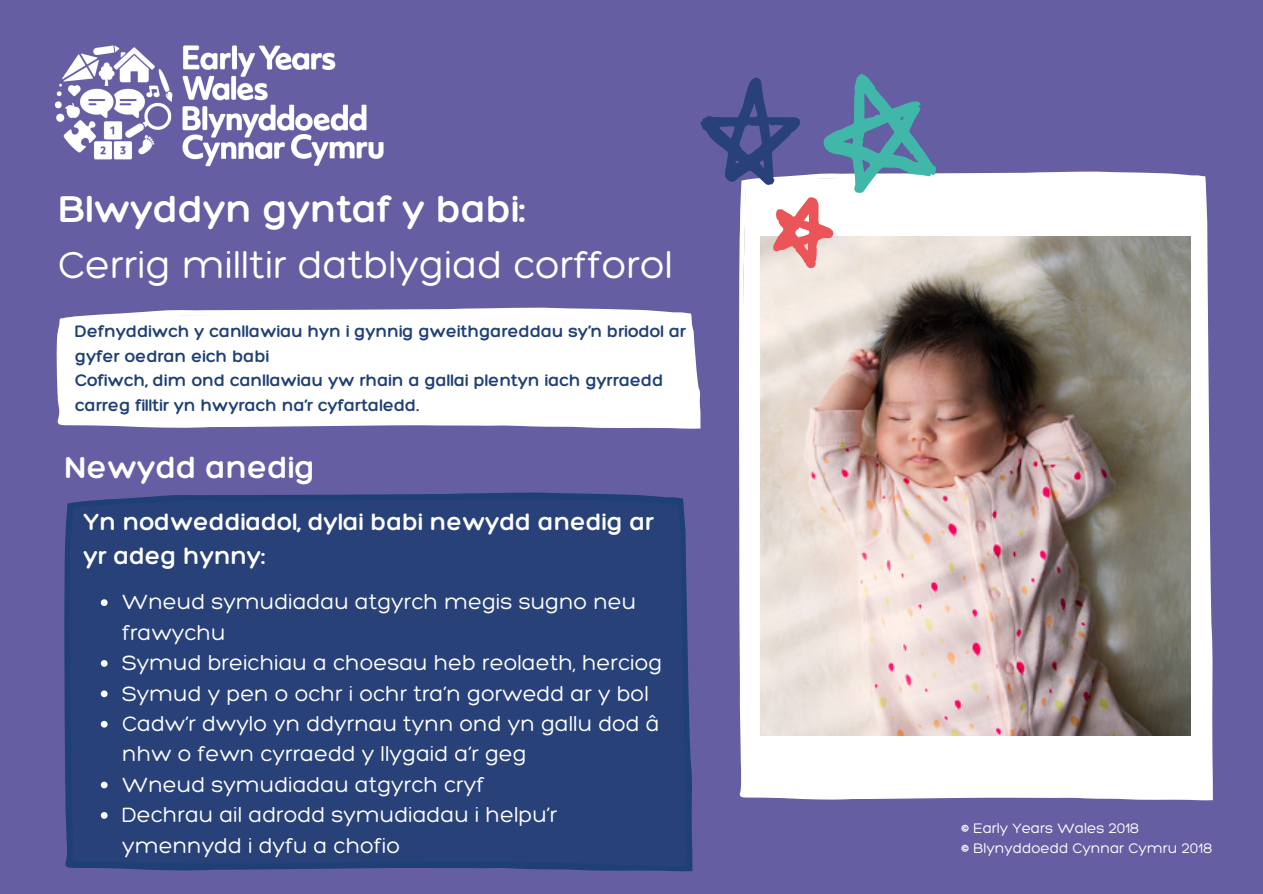
<style>
.page{position:relative;width:1263px;height:894px;background:#fff}
.page>*{position:absolute;margin:0;border:0;box-sizing:border-box;transform-origin:0 0}
.t1{font:300 40.5px "Hero";color:#fff}
.t2{font:300 40.5px "Hero";color:#fff}
.t3{font:300 33px "Hero";color:#fff}
.t4{font:300 25.5px/34.8px "Hero";color:#fff}
.t5{font:300 22.5px/30.3px "Hero";color:#fff}
.t6{font:300 18px/24.8px "Hero";color:#1e4074}
.t7{font:300 15px "Hero";color:#fff}
</style>
<div class="page">
<div style="left:0;top:0;width:1263px;height:893px;background:#665ea3"></div>
<svg style="left:739px;top:171px;width:474px;height:629px;background:#f5f5f8"></svg>
<div style="left:64px;top:492px;width:629px;height:379px;background:#284179"></div>
<div style="left:56px;top:307px;width:645px;height:122px;background:#fff"></div>
<img style="left:761px;top:237px;width:429px;height:498px">
<svg style="left:700px;top:74px;width:236px;height:196px"></svg>
<svg style="left:101px;top:599px;width:7px;height:7px"></svg>
<svg style="left:101px;top:660px;width:7px;height:6px"></svg>
<svg style="left:101px;top:690px;width:7px;height:7px"></svg>
<svg style="left:101px;top:720px;width:7px;height:7px"></svg>
<svg style="left:101px;top:781px;width:7px;height:7px"></svg>
<svg style="left:101px;top:811px;width:7px;height:7px"></svg>
<img style="left:54px;top:45px;width:330px;height:122px">
<p class="t2" style="left:58px;top:183px;width:469px">Blwyddyn gyntaf y babi:</p>
<p class="t1" style="left:58px;top:240px;width:616px">Cerrig milltir datblygiad corfforol</p>
<p class="t6" style="left:75px;top:318px;width:612px">Defnyddiwch y canllawiau hyn i gynnig gweithgareddau sy’n briodol ar gyfer oedran eich babi</p>
<p class="t6" style="left:75px;top:367px;width:590px">Cofiwch, dim ond canllawiau yw rhain a gallai plentyn iach gyrraedd carreg filltir yn hwyrach na’r cyfartaledd.</p>
<p class="t3" style="left:64px;top:447px;width:252px">Newydd anedig</p>
<p class="t4" style="left:84px;top:503px;width:572px">Yn nodweddiadol, dylai babi newydd anedig ar yr adeg hynny:</p>
<p class="t5" style="left:122px;top:586px;width:515px">Wneud symudiadau atgyrch megis sugno neu frawychu</p>
<p class="t5" style="left:122px;top:647px;width:542px">Symud breichiau a choesau heb reolaeth, herciog</p>
<p class="t5" style="left:122px;top:677px;width:528px">Symud y pen o ochr i ochr tra’n gorwedd ar y bol</p>
<p class="t5" style="left:122px;top:707px;width:539px">Cadw’r dwylo yn ddyrnau tynn ond yn gallu dod â nhw o fewn cyrraedd y llygaid a’r geg</p>
<p class="t5" style="left:122px;top:768px;width:364px">Wneud symudiadau atgyrch cryf</p>
<p class="t5" style="left:122px;top:798px;width:437px">Dechrau ail adrodd symudiadau i helpu’r ymennydd i dyfu a chofio</p>
<p class="t7" style="left:961px;top:818px;width:179px">© Early Years Wales 2018</p>
<p class="t7" style="left:961px;top:838px;width:252px">© Blynyddoedd Cynnar Cymru 2018</p>
</div>
